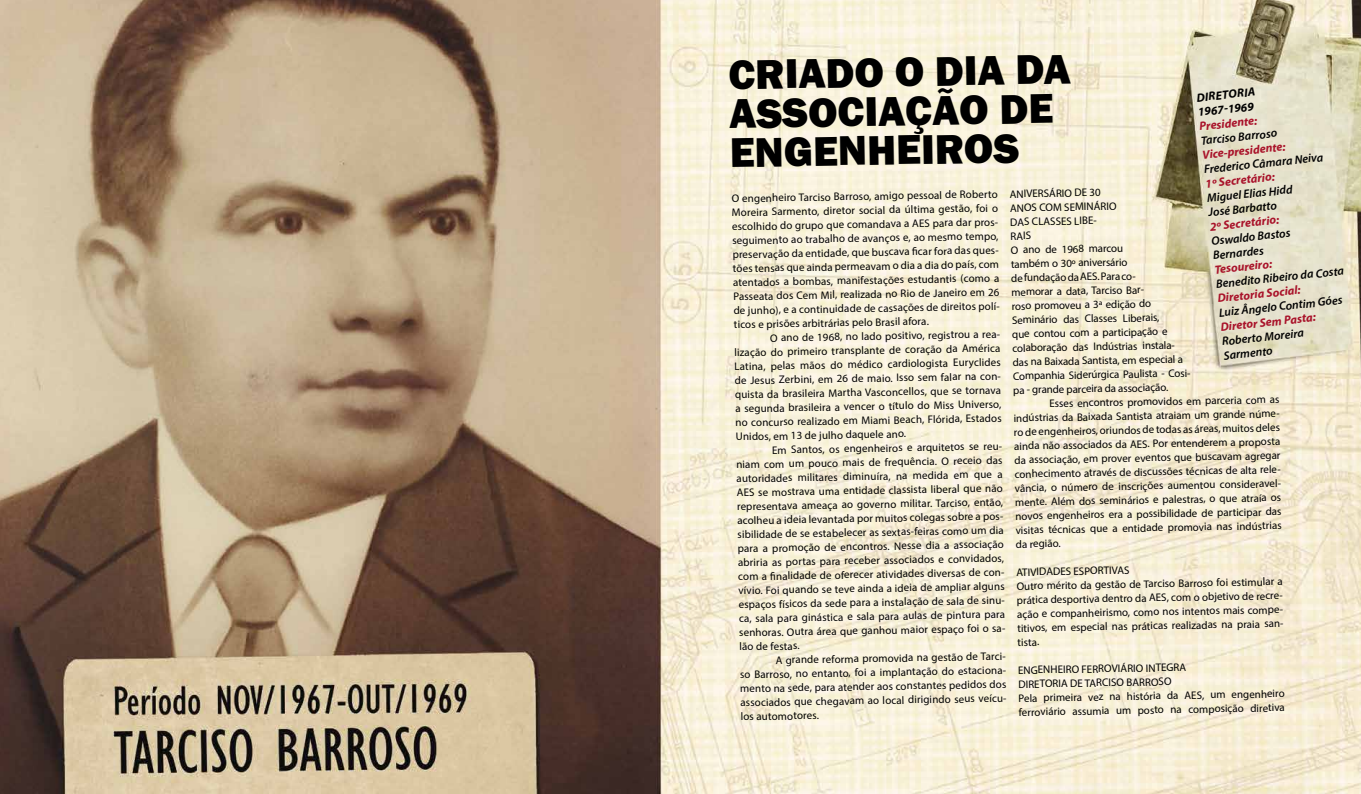
<style>
.page{position:relative;width:1361px;height:794px;background:#fff}
.page>*{position:absolute;margin:0;border:0;box-sizing:border-box;transform-origin:0 0}
.t1{font:800 42.7px/39px "Franklin Gothic";color:#000}
.t2{font:italic 600 12px/14.4px "Myriad Pro";color:#000}
.t3{font:italic 700 12px "Myriad Pro";color:#a9132a}
.t4{font:italic 700 12px/14.4px "Myriad Pro";color:#000}
.t5{font:11px/14px "Myriad Pro";color:#000}
</style>
<div class="page">
<img style="left:0;top:0;width:1361px;height:794px">
<h1 class="t1" style="left:728px;top:55px;width:344px;rotate:-1deg">CRIADO O DIA DA<br>ASSOCIAÇÃO DE<br>ENGENHEIROS</h1>
<p class="t4" style="left:1195px;top:90px;width:60px;rotate:-6deg">DIRETORIA<br>1967-1969</p>
<p class="t3" style="left:1198px;top:119px;width:60px;rotate:-6deg">Presidente:</p>
<p class="t2" style="left:1200px;top:133px;width:78px;rotate:-6deg">Tarciso Barroso</p>
<p class="t3" style="left:1201px;top:147px;width:85px;rotate:-6deg">Vice-presidente:</p>
<p class="t2" style="left:1203px;top:162px;width:121px;rotate:-6deg">Frederico Câmara Neiva</p>
<p class="t3" style="left:1204px;top:176px;width:71px;rotate:-6deg">1º Secretário:</p>
<p class="t2" style="left:1206px;top:190px;width:87px;rotate:-6deg">Miguel Elias Hidd<br>José Barbatto</p>
<p class="t3" style="left:1209px;top:219px;width:71px;rotate:-6deg">2º Secretário:</p>
<p class="t2" style="left:1210px;top:233px;width:81px;rotate:-6deg">Oswaldo Bastos<br>Bernardes</p>
<p class="t3" style="left:1213px;top:262px;width:59px;rotate:-6deg">Tesoureiro:</p>
<p class="t5" style="left:1009px;top:187px;width:181px;rotate:-1deg">ANIVERSÁRIO DE 30<br>ANOS COM SEMINÁRIO<br>DAS CLASSES LIBE-<br>RAIS<br>O ano de 1968 marcou<br>também o 30º aniversário<br>de fundação da AES. Para co-<br>memorar a data, Tarciso Bar-<br>roso promoveu a 3ª edição do<br>Seminário das Classes Liberais,<br>que contou com a participação e colaboração das Indústrias instala&shy;das na Baixada Santista, em especial a<br>Companhia Siderúrgica Paulista - Cosi&shy;pa - grande parceira da associação.</p>
<p class="t5" style="left:1013px;top:397px;width:270px;text-indent:36px;rotate:-1deg">Esses encontros promovidos em parceria com as indústrias da Baixada Santista atraiam um grande núme&shy;ro de engenheiros, oriundos de todas as áreas, muitos deles ainda não associados da AES. Por entenderem a proposta da associação, em prover eventos que buscavam agregar conhecimento através de discussões técnicas de alta rele&shy;vância, o número de inscrições aumentou consideravel&shy;mente. Além dos seminários e palestras, o que atraía os novos engenheiros era a possibilidade de participar das visitas técnicas que a entidade promovia nas indústrias da região.</p>
<p class="t5" style="left:1016px;top:565px;width:270px;rotate:-1deg">ATIVIDADES ESPORTIVAS<br>Outro mérito da gestão de Tarciso Barroso foi estimular a prática desportiva dentro da AES, com o objetivo de recre&shy;ação e companheirismo, como nos intentos mais compe&shy;titivos, em especial nas práticas realizadas na praia san&shy;tista.</p>
<p class="t5" style="left:1018px;top:663px;width:268px;rotate:-1deg">ENGENHEIRO FERROVIÁRIO INTEGRA<br>DIRETORIA DE TARCISO BARROSO<br>Pela primeira vez na história da AES, um engenheiro ferroviário assumia um posto na composição diretiva</p>
<p class="t5" style="left:731px;top:191px;width:270px;rotate:-1deg">O engenheiro Tarciso Barroso, amigo pessoal de Roberto Moreira Sarmento, diretor social da última gestão, foi o escolhido do grupo que comandava a AES para dar pros&shy;seguimento ao trabalho de avanços e, ao mesmo tempo, preservação da entidade, que buscava fi car fora das ques&shy;tões tensas que ainda permeavam o dia a dia do país, com atentados a bombas, manifestações estudantis (como a Passeata dos Cem Mil, realizada no Rio de Janeiro em 26 de junho), e a continuidade de cassações de direitos polí&shy;ticos e prisões arbitrárias pelo Brasil afora.</p>
<p class="t5" style="left:734px;top:331px;width:270px;text-indent:36px;rotate:-1deg">O ano de 1968, no lado positivo, registrou a rea&shy;lização do primeiro transplante de coração da América Latina, pelas mãos do médico cardiologista Euryclides de Jesus Zerbini, em 26 de maio. Isso sem falar na con&shy;quista da brasileira Martha Vasconcellos, que se tornava a segunda brasileira a vencer o título do Miss Universo, no concurso realizado em Miami Beach, Flórida, Estados Unidos, em 13 de julho daquele ano.</p>
<p class="t5" style="left:736px;top:443px;width:270px;text-indent:36px;rotate:-1deg">Em Santos, os engenheiros e arquitetos se reu&shy;niam com um pouco mais de frequência. O receio das autoridades militares diminuíra, na medida em que a AES se mostrava uma entidade classista liberal que não representava ameaça ao governo militar. Tarciso, então, acolheu a ideia levantada por muitos colegas sobre a pos&shy;sibilidade de se estabelecer as sextas-feiras como um dia para a promoção de encontros. Nesse dia a associação abriria as portas para receber associados e convidados, com a fi nalidade de oferecer atividades diversas de con&shy;vívio. Foi quando se teve ainda a ideia de ampliar alguns espaços físicos da sede para a instalação de sala de sinu&shy;ca, sala para ginástica e sala para aulas de pintura para senhoras. Outra área que ganhou maior espaço foi o sa&shy;lão de festas.</p>
<p class="t5" style="left:739px;top:653px;width:270px;text-indent:36px;rotate:-1deg">A grande reforma promovida na gestão de Tarci&shy;so Barroso, no entanto, foi a implantação do estaciona&shy;mento na sede, para atender aos constantes pedidos dos associados que chegavam ao local dirigindo seus veícu&shy;los automotores.</p>
<p class="t2" style="left:1215px;top:276px;width:130px;rotate:-6deg">Benedito Ribeiro da Costa</p>
<p class="t3" style="left:1216px;top:290px;width:85px;rotate:-6deg">Diretoria Social:</p>
<p class="t2" style="left:1218px;top:305px;width:126px;rotate:-6deg">Luiz Ângelo Contim Góes</p>
<p class="t3" style="left:1219px;top:319px;width:97px;rotate:-6deg">Diretor Sem Pasta:</p>
<p class="t2" style="left:1221px;top:334px;width:84px;rotate:-6deg">Roberto Moreira<br>Sarmento</p>
</div>
